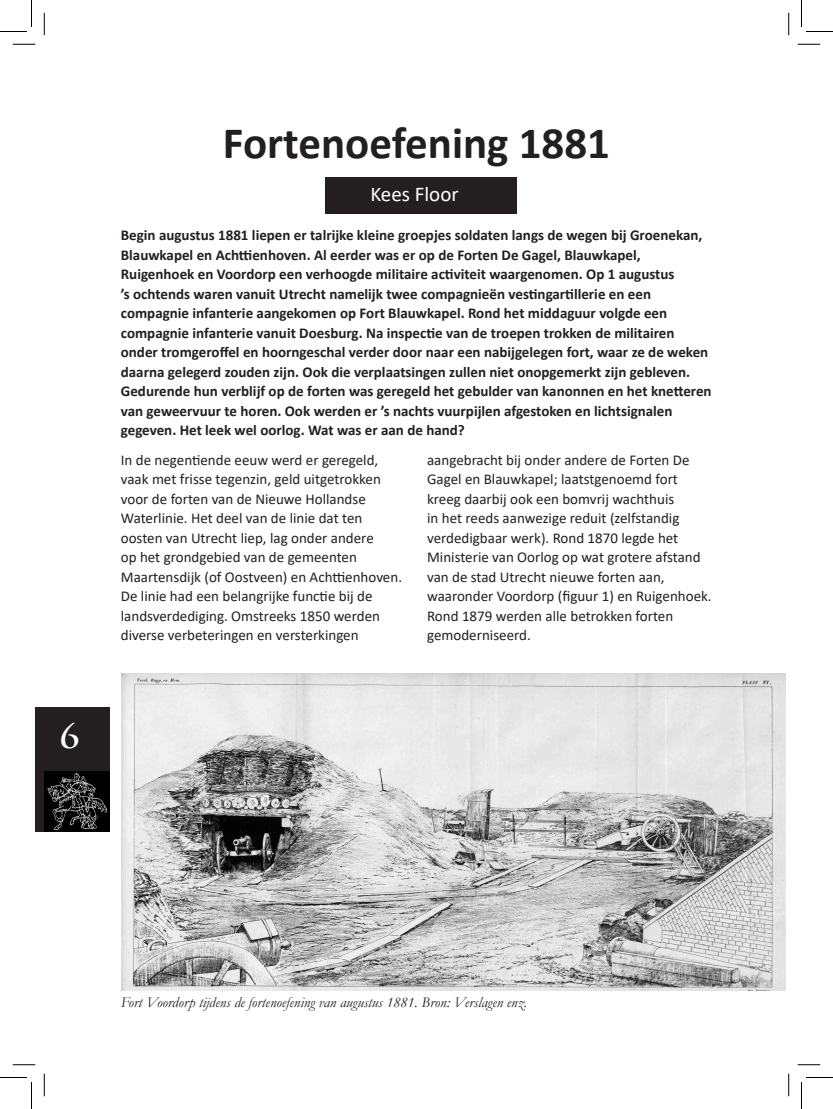
<style>
.page{position:relative;width:833px;height:1109px;background:#fff}
.page>*{position:absolute;margin:0;border:0;box-sizing:border-box;transform-origin:0 0}
.t1{font:700 45px "Calibri";color:#231f20}
.t2{font:700 33.75px "Charlemagne Std";color:#fff}
.t3{font:21px "Calibri";color:#fff}
.Standaard{font:700 15px/19.5px "Calibri";color:#231f20}
.Standaard-2{font:15px/19.5px "Calibri";color:#231f20}
.t4{font:italic 15px "Garamond";color:#231f20}
</style>
<div class="page">
<div style="left:59px;top:707px;width:50px;height:68px;background:#231f20"></div>
<div style="left:35px;top:707px;width:24px;height:125px;background:#231f20"></div>
<img style="left:44px;top:772px;width:65px;height:60px">
<div style="left:325px;top:178px;width:191px;height:36px;background:#231f20"></div>
<img style="left:121px;top:673px;width:664px;height:317px">
<svg style="left:13px;top:44px;width:22px;height:1px"></svg>
<svg style="left:797px;top:44px;width:23px;height:1px"></svg>
<svg style="left:13px;top:1064px;width:22px;height:1px"></svg>
<svg style="left:797px;top:1064px;width:23px;height:1px"></svg>
<svg style="left:44px;top:13px;width:1px;height:22px"></svg>
<svg style="left:44px;top:1074px;width:1px;height:22px"></svg>
<svg style="left:788px;top:13px;width:1px;height:22px"></svg>
<svg style="left:788px;top:1074px;width:1px;height:22px"></svg>
<svg style="left:0;top:0;width:32px;height:32px"></svg>
<svg style="left:0;top:1077px;width:32px;height:32px"></svg>
<svg style="left:801px;top:0;width:32px;height:32px"></svg>
<svg style="left:801px;top:1077px;width:32px;height:32px"></svg>
<h2 class="t2" style="left:59px;top:717px;width:23px">6</h2>
<p class="t1" style="left:223px;top:111px;width:388px">Fortenoefening 1881</p>
<p class="t3" style="left:370px;top:180px;width:90px">Kees Floor</p>
<p class="Standaard" style="left:121px;top:226px;width:592px">Begin augustus 1881 liepen er talrijke kleine groepjes soldaten langs de wegen bij Groenekan, Blauwkapel en Achttienhoven. Al eerder was er op de Forten De Gagel, Blauwkapel, Ruigenhoek en Voordorp een verhoogde militaire activiteit waargenomen. Op 1 augustus<br>’s ochtends waren vanuit Utrecht namelijk twee compagnieën vestingartillerie en een compagnie infanterie aangekomen op Fort Blauwkapel. Rond het middaguur volgde een compagnie infanterie vanuit Doesburg. Na inspectie van de troepen trokken de militairen onder tromgeroffel en hoorngeschal verder door naar een nabijgelegen fort, waar ze de weken daarna gelegerd zouden zijn. Ook die verplaatsingen zullen niet onopgemerkt zijn gebleven.<br>Gedurende hun verblijf op de forten was geregeld het gebulder van kanonnen en het knetteren van geweervuur te horen. Ook werden er ’s nachts vuurpijlen afgestoken en lichtsignalen gegeven. Het leek wel oorlog. Wat was er aan de hand?</p>
<p class="Standaard-2" style="left:121px;top:450px;width:283px">In de negentiende eeuw werd er geregeld, vaak met frisse tegenzin, geld uitgetrokken voor de forten van de Nieuwe Hollandse Waterlinie. Het deel van de linie dat ten oosten van Utrecht liep, lag onder andere<br>op het grondgebied van de gemeenten Maartensdijk (of Oostveen) en Achttienhoven.<br>De linie had een belangrijke functie bij de landsverdediging. Omstreeks 1850 werden diverse verbeteringen en versterkingen</p>
<p class="Standaard-2" style="left:427px;top:450px;width:286px">aangebracht bij onder andere de Forten De Gagel en Blauwkapel; laatstgenoemd fort kreeg daarbij ook een bomvrij wachthuis<br>in het reeds aanwezige reduit (zelfstandig verdedigbaar werk). Rond 1870 legde het Ministerie van Oorlog op wat grotere afstand van de stad Utrecht nieuwe forten aan, waaronder Voordorp (figuur 1) en Ruigenhoek.<br>Rond 1879 werden alle betrokken forten gemoderniseerd.</p>
<p class="t4" style="left:121px;top:992px;width:408px">Fort Voordorp tijdens de fortenoefening van augustus 1881. Bron: Verslagen enz.</p>
</div>
